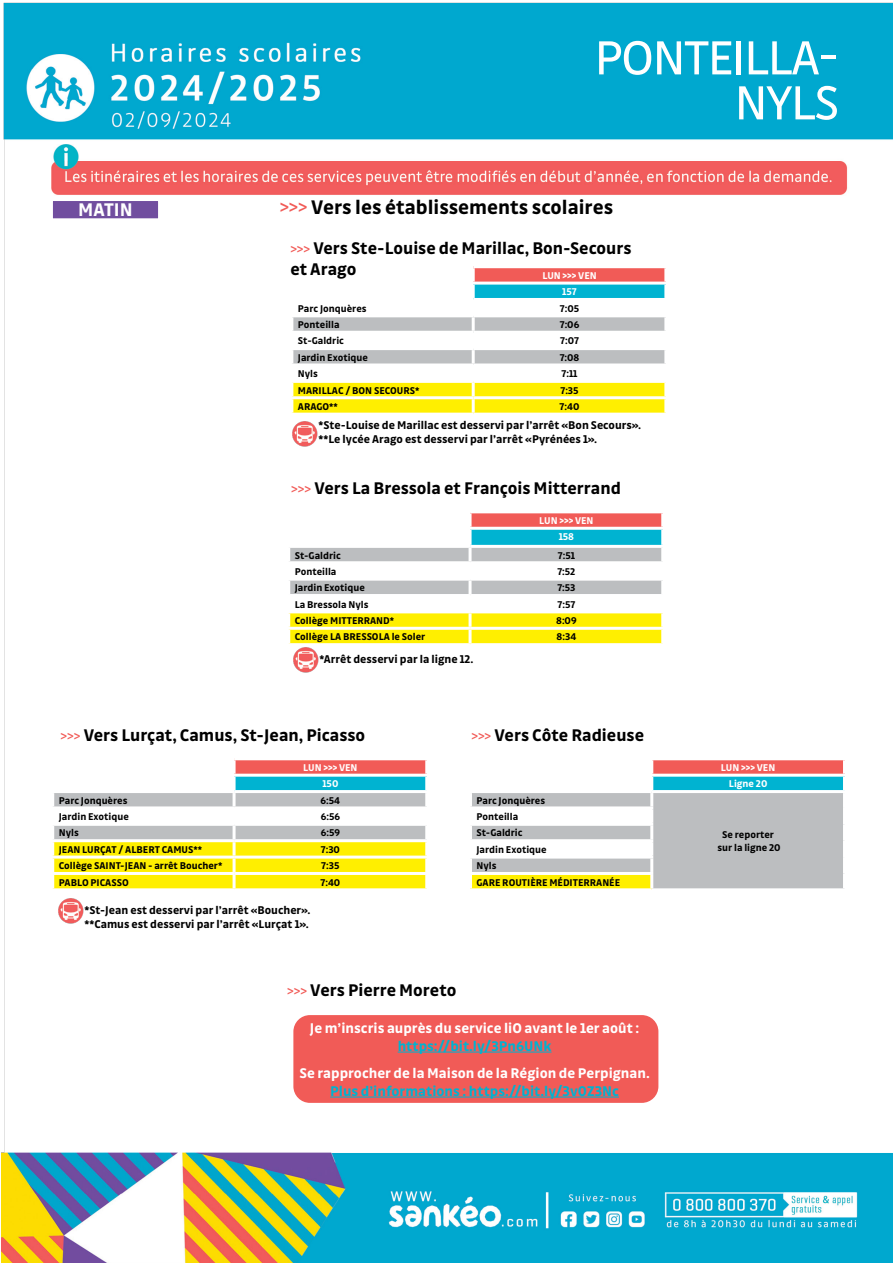
<style>
.page{position:relative;width:893px;height:1263px;background:#fff}
.page>*{position:absolute;margin:0;border:0;box-sizing:border-box;transform-origin:0 0}
.t1{font:51px/45px "Drive";letter-spacing:-.03em;color:#fff;text-align:right}
.t2{font:700 21px "Drive";color:#000}
.t3{font:700 19.5px "Drive";color:#fff}
.t4{font:700 18px/21.6px "Drive";color:#000}
.t5{font:700 15px "Drive";color:#fff}
.t6{font:700 15px "Drive";color:#00b3d1}
.t7{font:700 12px/13.5px "Drive";color:#000}
.t8{font:700 10.5px/16.4px "Drive";color:#000;text-align:center}
.t9{font:700 10.5px/16.4px "Drive";color:#fff;text-align:center}
.s1{font-weight:400;color:#f15b57}
.s2{font-weight:400;font-size:15px;color:#f15b57}
</style>
<div class="page">
<img style="left:1px;top:2px;width:892px;height:1261px">
<div style="left:473px;top:267px;width:193px;height:16px;background:#f15b57"></div>
<hr style="left:290px;top:268px;width:3px;height:15px;background:#fff">
<hr style="left:290px;top:283px;width:3px;height:15px;background:#fff">
<hr style="left:473px;top:265px;width:194px;height:3px;background:#fff">
<hr style="left:472px;top:268px;width:3px;height:14px;background:#fff">
<hr style="left:664px;top:268px;width:3px;height:14px;background:#fff">
<hr style="left:472px;top:282px;width:195px;height:3px;background:#fff">
<hr style="left:290px;top:265px;width:183px;height:3px;background:#fff">
<hr style="left:290px;top:413px;width:183px;height:3px;background:#fff">
<svg style="left:290px;top:285px;width:377px;height:128px"></svg>
<hr style="left:664px;top:399px;width:3px;height:14px;background:#fff">
<hr style="left:473px;top:380px;width:194px;height:3px;background:#fff">
<hr style="left:473px;top:396px;width:194px;height:3px;background:#fff">
<hr style="left:473px;top:413px;width:194px;height:3px;background:#fff">
<div style="left:234px;top:759px;width:193px;height:16px;background:#f15b57"></div>
<hr style="left:51px;top:760px;width:3px;height:15px;background:#fff">
<hr style="left:51px;top:775px;width:3px;height:15px;background:#fff">
<hr style="left:234px;top:757px;width:194px;height:3px;background:#fff">
<hr style="left:233px;top:760px;width:3px;height:14px;background:#fff">
<hr style="left:425px;top:760px;width:3px;height:14px;background:#fff">
<hr style="left:233px;top:774px;width:195px;height:3px;background:#fff">
<hr style="left:51px;top:757px;width:183px;height:3px;background:#fff">
<hr style="left:51px;top:888px;width:183px;height:3px;background:#fff">
<hr style="left:234px;top:888px;width:194px;height:3px;background:#fff">
<svg style="left:51px;top:777px;width:377px;height:113px"></svg>
<hr style="left:51px;top:806px;width:183px;height:3px;background:#fff">
<hr style="left:234px;top:806px;width:194px;height:3px;background:#fff">
<div style="left:652px;top:759px;width:192px;height:16px;background:#f15b57"></div>
<hr style="left:469px;top:760px;width:3px;height:15px;background:#fff">
<hr style="left:469px;top:775px;width:3px;height:15px;background:#fff">
<hr style="left:652px;top:757px;width:194px;height:3px;background:#fff">
<hr style="left:650px;top:760px;width:3px;height:14px;background:#fff">
<hr style="left:843px;top:760px;width:3px;height:14px;background:#fff">
<hr style="left:650px;top:774px;width:196px;height:3px;background:#fff">
<hr style="left:469px;top:757px;width:183px;height:3px;background:#fff">
<hr style="left:469px;top:888px;width:183px;height:3px;background:#fff">
<hr style="left:652px;top:888px;width:194px;height:3px;background:#fff">
<svg style="left:469px;top:777px;width:377px;height:113px"></svg>
<hr style="left:843px;top:793px;width:3px;height:15px;background:#fff">
<hr style="left:843px;top:808px;width:3px;height:16px;background:#fff">
<hr style="left:843px;top:824px;width:3px;height:17px;background:#fff">
<hr style="left:843px;top:841px;width:3px;height:16px;background:#fff">
<hr style="left:843px;top:857px;width:3px;height:16px;background:#fff">
<hr style="left:843px;top:873px;width:3px;height:15px;background:#fff">
<hr style="left:469px;top:806px;width:184px;height:3px;background:#fff">
<hr style="left:469px;top:823px;width:184px;height:3px;background:#fff">
<hr style="left:469px;top:839px;width:184px;height:3px;background:#fff">
<div style="left:470px;top:512px;width:193px;height:16px;background:#f15b57"></div>
<div style="left:470px;top:528px;width:193px;height:18px;background:#00b3d1"></div>
<hr style="left:287px;top:513px;width:3px;height:15px;background:#fff">
<hr style="left:287px;top:528px;width:3px;height:17px;background:#fff">
<hr style="left:470px;top:510px;width:194px;height:3px;background:#fff">
<hr style="left:469px;top:513px;width:3px;height:14px;background:#fff">
<hr style="left:661px;top:513px;width:3px;height:14px;background:#fff">
<hr style="left:661px;top:530px;width:3px;height:15px;background:#fff">
<hr style="left:469px;top:527px;width:195px;height:3px;background:#fff">
<hr style="left:469px;top:530px;width:3px;height:15px;background:#fff">
<hr style="left:287px;top:510px;width:183px;height:3px;background:#fff">
<hr style="left:287px;top:643px;width:183px;height:3px;background:#fff">
<hr style="left:470px;top:643px;width:194px;height:3px;background:#fff">
<hr style="left:287px;top:545px;width:183px;height:3px;background:#fff">
<hr style="left:470px;top:545px;width:194px;height:3px;background:#fff">
<svg style="left:287px;top:547px;width:377px;height:98px"></svg>
<hr style="left:287px;top:561px;width:183px;height:3px;background:#fff">
<hr style="left:470px;top:561px;width:194px;height:3px;background:#fff">
<div style="left:292px;top:1013px;width:368px;height:91px;background:#f15b57;border-radius:18px"></div>
<div style="left:290px;top:1012px;width:371px;height:94px;border:3px solid #fff;border-radius:18px"></div>
<hr style="left:398px;top:1052px;width:153px;height:1px;background:#00b3d1">
<hr style="left:330px;top:1097px;width:289px;height:1px;background:#00b3d1">
<img style="left:290px;top:420px;width:28px;height:27px">
<img style="left:291px;top:647px;width:28px;height:27px">
<img style="left:56px;top:897px;width:28px;height:27px">
<div style="left:51px;top:200px;width:109px;height:20px;background:#714e9f"></div>
<div style="left:50px;top:198px;width:111px;height:23px;border:3px solid #fff"></div>
<h3 class="t3" style="left:78px;top:198px;width:56px">MATIN</h3>
<h1 class="t1" style="left:594px;top:35px;width:246px">PONTEILLA-<br>NYLS</h1>
<h2 class="t2" style="left:280px;top:195px;width:335px"><span class="s1">&gt;&gt;&gt;</span> Vers les établissements scolaires</h2>
<h3 class="t4" style="left:290px;top:237px;width:343px"><span class="s2">&gt;&gt;&gt;</span> Vers Ste-Louise de Marillac, Bon-Secours et Arago</h3>
<p class="t9" style="left:542px;top:267px;width:56px">LUN &gt;&gt;&gt; VEN<br>157</p>
<p class="t8" style="left:298px;top:300px;width:70px">Parc Jonquères</p>
<p class="t8" style="left:560px;top:300px;width:21px">7:05</p>
<p class="t8" style="left:298px;top:316px;width:43px">Ponteilla</p>
<p class="t8" style="left:560px;top:316px;width:21px">7:06</p>
<p class="t8" style="left:298px;top:333px;width:48px">St-Galdric</p>
<p class="t8" style="left:560px;top:333px;width:20px">7:07</p>
<p class="t8" style="left:298px;top:349px;width:72px">Jardin Exotique</p>
<p class="t8" style="left:560px;top:349px;width:21px">7:08</p>
<p class="t8" style="left:298px;top:365px;width:22px">Nyls</p>
<p class="t8" style="left:562px;top:365px;width:17px">7:11</p>
<p class="t8" style="left:298px;top:382px;width:123px">MARILLAC / BON SECOURS*</p>
<p class="t8" style="left:560px;top:382px;width:20px">7:35</p>
<p class="t8" style="left:298px;top:398px;width:42px">ARAGO**</p>
<p class="t8" style="left:560px;top:398px;width:21px">7:40</p>
<p class="t7" style="left:318px;top:418px;width:324px">*Ste-Louise de Marillac est desservi par l’arrêt «Bon Secours». **Le lycée Arago est desservi par l’arrêt «Pyrénées 1».</p>
<h3 class="t4" style="left:291px;top:477px;width:331px"><span class="s2">&gt;&gt;&gt;</span> Vers La Bressola et François Mitterrand</h3>
<p class="t9" style="left:539px;top:512px;width:56px">LUN &gt;&gt;&gt; VEN<br>158</p>
<p class="t8" style="left:295px;top:547px;width:48px">St-Galdric</p>
<p class="t8" style="left:558px;top:547px;width:19px">7:51</p>
<p class="t8" style="left:295px;top:563px;width:43px">Ponteilla</p>
<p class="t8" style="left:557px;top:563px;width:20px">7:52</p>
<p class="t8" style="left:295px;top:579px;width:72px">Jardin Exotique</p>
<p class="t8" style="left:557px;top:579px;width:20px">7:53</p>
<p class="t8" style="left:295px;top:596px;width:75px">La Bressola Nyls</p>
<p class="t8" style="left:557px;top:596px;width:19px">7:57</p>
<p class="t8" style="left:295px;top:612px;width:101px">Collège MITTERRAND*</p>
<p class="t8" style="left:556px;top:612px;width:22px">8:09</p>
<p class="t8" style="left:295px;top:629px;width:132px">Collège LA BRESSOLA le Soler</p>
<p class="t8" style="left:557px;top:629px;width:21px">8:34</p>
<p class="t7" style="left:319px;top:652px;width:156px">*Arrêt desservi par la ligne 12.</p>
<h3 class="t4" style="left:61px;top:724px;width:306px"><span class="s2">&gt;&gt;&gt;</span> Vers Lurçat, Camus, St-Jean, Picasso</h3>
<p class="t9" style="left:303px;top:759px;width:56px">LUN &gt;&gt;&gt; VEN<br>150</p>
<p class="t8" style="left:59px;top:792px;width:70px">Parc Jonquères</p>
<p class="t8" style="left:321px;top:792px;width:21px">6:54</p>
<p class="t8" style="left:59px;top:808px;width:72px">Jardin Exotique</p>
<p class="t8" style="left:321px;top:808px;width:21px">6:56</p>
<p class="t8" style="left:59px;top:825px;width:22px">Nyls</p>
<p class="t8" style="left:321px;top:825px;width:21px">6:59</p>
<p class="t8" style="left:59px;top:841px;width:145px">JEAN LURÇAT / ALBERT CAMUS**</p>
<p class="t8" style="left:321px;top:841px;width:21px">7:30</p>
<p class="t8" style="left:59px;top:857px;width:165px">Collège SAINT-JEAN - arrêt Boucher*</p>
<p class="t8" style="left:321px;top:857px;width:20px">7:35</p>
<p class="t8" style="left:59px;top:874px;width:72px">PABLO PICASSO</p>
<p class="t8" style="left:320px;top:874px;width:21px">7:40</p>
<p class="t7" style="left:84px;top:903px;width:228px">*St-Jean est desservi par l’arrêt «Boucher». **Camus est desservi par l’arrêt «Lurçat 1».</p>
<h3 class="t4" style="left:471px;top:724px;width:174px"><span class="s2">&gt;&gt;&gt;</span> Vers Côte Radieuse</h3>
<p class="t8" style="left:476px;top:792px;width:70px">Parc Jonquères</p>
<p class="t8" style="left:476px;top:808px;width:145px;text-align:left">Ponteilla<br>St-Galdric<br>Jardin Exotique<br>Nyls<br>GARE ROUTIÈRE MÉDITERRANÉE</p>
<h3 class="t4" style="left:287px;top:979px;width:171px"><span class="s2">&gt;&gt;&gt;</span> Vers Pierre Moreto</h3>
<h3 class="t5" style="left:310px;top:1019px;width:331px">Je m’inscris auprès du service liO avant le 1er août :</h3>
<h3 class="t6" style="left:398px;top:1037px;width:155px">https://bit.ly/3Pn6UNk</h3>
<h3 class="t5" style="left:299px;top:1064px;width:352px">Se rapprocher de la Maison de la Région de Perpignan.</h3>
<h3 class="t6" style="left:330px;top:1082px;width:290px">Plus d’informations : https://bit.ly/3v0Z3Nc</h3>
<p class="t9" style="left:721px;top:759px;width:56px">LUN &gt;&gt;&gt; VEN<br>Ligne 20</p>
<p class="t8" style="left:717px;top:828px;width:65px;line-height:12.6px">Se reporter sur la ligne 20</p>
</div>
